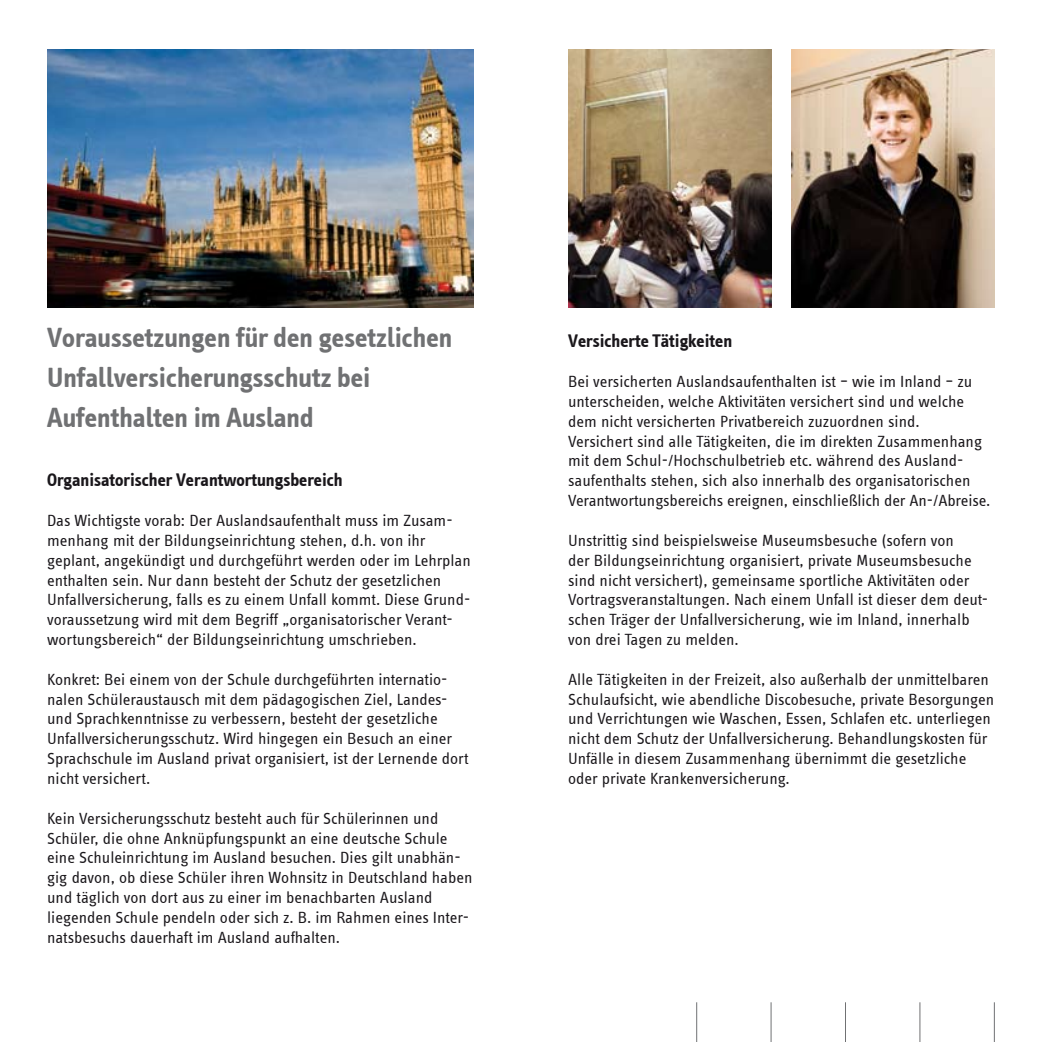
<style>
.page{position:relative;width:1042px;height:1042px;background:#fff}
.page>*{position:absolute;margin:0;border:0;box-sizing:border-box;transform-origin:0 0}
.t1{font:700 28px/39.7px "Info Text";color:#707173}
.t2{font:700 18.38px "Info Text";color:#1a171b}
.t3{font:16.62px/19.8px "Info Text";color:#1a171b}
</style>
<div class="page">
<img style="left:568px;top:50px;width:203px;height:258px">
<hr style="left:696px;top:1002px;width:1px;height:40px;background:#707173">
<hr style="left:771px;top:1002px;width:1px;height:40px;background:#707173">
<hr style="left:845px;top:1002px;width:1px;height:40px;background:#707173">
<hr style="left:919px;top:1002px;width:1px;height:40px;background:#707173">
<hr style="left:994px;top:1002px;width:1px;height:40px;background:#707173">
<img style="left:47px;top:50px;width:427px;height:258px">
<img style="left:791px;top:50px;width:204px;height:258px">
<h1 class="t1" style="left:47px;top:318px;width:407px">Voraussetzungen für den gesetzlichen<br>Unfallversicherungsschutz bei<br>Aufenthalten im Ausland</h1>
<p class="t2" style="left:47px;top:469px;width:297px">Organisatorischer Verantwortungsbereich</p>
<p class="t3" style="left:47px;top:510px;width:425px">Das Wichtigste vorab: Der Auslandsaufenthalt muss im Zusam&shy;menhang mit der Bildungseinrichtung stehen, d.h. von ihr geplant, angekündigt und durchgeführt werden oder im Lehrplan enthalten sein. Nur dann besteht der Schutz der gesetzlichen Unfallversicherung, falls es zu einem Unfall kommt. Diese Grund&shy;voraussetzung wird mit dem Begriff „organisatorischer Verant&shy;wortungsbereich“ der Bildungseinrichtung umschrieben.</p>
<p class="t3" style="left:47px;top:669px;width:423px">Konkret: Bei einem von der Schule durchgeführten internatio&shy;nalen Schüleraustausch mit dem pädagogischen Ziel, Landes&shy;und Sprachkenntnisse zu verbessern, besteht der gesetzliche Unfallversicherungsschutz. Wird hingegen ein Besuch an einer Sprachschule im Ausland privat organisiert, ist der Lernende dort nicht versichert.</p>
<p class="t3" style="left:47px;top:808px;width:427px">Kein Versicherungsschutz besteht auch für Schülerinnen und Schüler, die ohne Anknüpfungspunkt an eine deutsche Schule eine Schuleinrichtung im Ausland besuchen. Dies gilt unabhän&shy;gig davon, ob diese Schüler ihren Wohnsitz in Deutschland haben und täglich von dort aus zu einer im benachbarten Ausland liegenden Schule pendeln oder sich z. B. im Rahmen eines Inter&shy;natsbesuchs dauerhaft im Ausland aufhalten.</p>
<p class="t2" style="left:568px;top:331px;width:166px">Versicherte Tätigkeiten</p>
<p class="t3" style="left:568px;top:372px;width:424px">Bei versicherten Auslandsaufenthalten ist – wie im Inland – zu unterscheiden, welche Aktivitäten versichert sind und welche dem nicht versicherten Privatbereich zuzuordnen sind.<br>Versichert sind alle Tätigkeiten, die im direkten Zusammenhang mit dem Schul-/Hochschulbetrieb etc. während des Ausland&shy;saufenthalts stehen, sich also innerhalb des organisatorischen Verantwortungs-bereichs ereignen, einschließlich der An-/Abreise.</p>
<p class="t3" style="left:568px;top:530px;width:422px">Unstrittig sind beispielsweise Museumsbesuche (sofern von<br>der Bildungseinrichtung organisiert, private Museumsbesuche sind nicht versichert), gemeinsame sportliche Aktivitäten oder Vortragsveranstaltungen. Nach einem Unfall ist dieser dem deut&shy;schen Träger der Unfallversicherung, wie im Inland, innerhalb von drei Tagen zu melden.</p>
<p class="t3" style="left:568px;top:669px;width:428px">Alle Tätigkeiten in der Freizeit, also außerhalb der unmittelbaren Schulaufsicht, wie abendliche Discobesuche, private Besorgungen und Verrichtungen wie Waschen, Essen, Schlafen etc. unterliegen nicht dem Schutz der Unfallversicherung. Behandlungskosten für Unfälle in diesem Zusammenhang übernimmt die gesetzliche oder private Krankenversicherung.</p>
</div>
